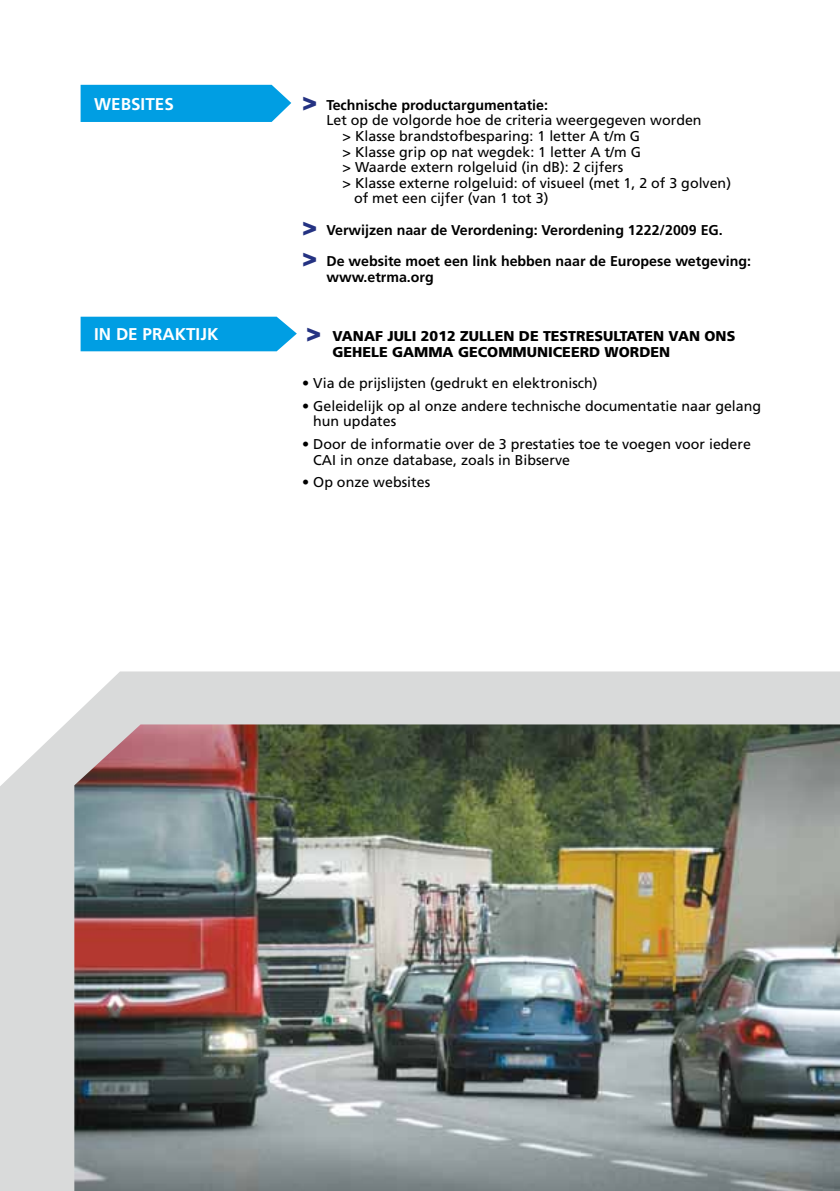
<style>
.page{position:relative;width:840px;height:1191px;background:#fff}
.page>*{position:absolute;margin:0;border:0;box-sizing:border-box;transform-origin:0 0}
.t1{font:700 17px "Frutiger LT Std";color:#fff}
.t2{font:14.2px/15.6px "Frutiger LT Std";color:#000}
.t3{font:700 14.2px/31.2px "Frutiger LT Std";color:#000}
.t4{font:900 14.2px "Frutiger LT Std";color:#000}
.t5{font:900 14.2px "Frutiger LT Std";color:#000}
.s1{font-weight:900;font-size:25.2px;color:#243282}
.s2{font-size:25.2px;color:#243282}
</style>
<div class="page">
<svg style="left:0;top:671px;width:839px;height:520px;background:#dcdddd"></svg>
<img style="left:74px;top:724px;width:765px;height:467px">
<div style="left:81px;top:85px;width:210px;height:37px;background:#009ee3"></div>
<div style="left:81px;top:317px;width:216px;height:34px;background:#009ee3"></div>
<p class="t1" style="left:94px;top:94px;width:81px">WEBSITES</p>
<p class="t1" style="left:94px;top:324px;width:126px">IN DE PRAKTIJK</p>
<p class="t3" style="left:302px;top:89px;width:247px"><span class="s1">&gt;</span> Technische productargumentatie:</p>
<p class="t2" style="left:326px;top:113px;width:376px">Let op de volgorde hoe de criteria weergegeven worden</p>
<p class="t2" style="left:342px;top:128px;width:299px">&gt; Klasse brandstofbesparing: 1 letter A t/m G</p>
<p class="t2" style="left:342px;top:144px;width:300px">&gt; Klasse grip op nat wegdek: 1 letter A t/m G</p>
<p class="t2" style="left:342px;top:159px;width:282px">&gt; Waarde extern rolgeluid (in dB): 2 cijfers</p>
<p class="t2" style="left:342px;top:175px;width:390px">&gt; Klasse externe rolgeluid: of visueel (met 1, 2 of 3 golven)</p>
<p class="t2" style="left:354px;top:191px;width:196px">of met een cijfer (van 1 tot 3)</p>
<p class="t3" style="left:302px;top:214px;width:450px"><span class="s1">&gt;</span> Verwijzen naar de Verordening: Verordening 1222/2009 EG.<br><span class="s1">&gt;</span> De website moet een link hebben naar de Europese wetgeving:</p>
<p class="t3" style="left:326px;top:261px;width:109px">www.etrma.org</p>
<p class="t4" style="left:306px;top:327px;width:38px"><span class="s2">&gt;</span> VANA</p>
<p class="t4" style="left:375px;top:327px;width:21px">F JULI</p>
<p class="t4" style="left:420px;top:327px;width:49px">2012 ZULLEN</p>
<p class="t4" style="left:518px;top:327px;width:34px">DE TESTRESULTATEN</p>
<p class="t4" style="left:668px;top:327px;width:12px">VAN</p>
<p class="t4" style="left:704px;top:327px;width:11px">ONS</p>
<p class="t4" style="left:302px;top:343px;width:14px">GEHELE</p>
<p class="t4" style="left:392px;top:343px;width:14px">GAMMA</p>
<p class="t5" style="left:458px;top:343px;width:213px">GECOMMUNICEERD WORDEN</p>
<p class="t2" style="left:302px;top:375px;width:297px">• Via de prijslijsten (gedrukt en elektronisch)</p>
<p class="t2" style="left:313px;top:398px;width:449px;text-indent:-11px">• Geleidelijk op al onze andere technische documentatie naar gelang hun updates</p>
<p class="t2" style="left:313px;top:436px;width:439px;text-indent:-11px">• Door de informatie over de 3 prestaties toe te voegen voor iedere<br>CAI in onze database, zoals in Bibserve</p>
<p class="t2" style="left:302px;top:475px;width:129px">• Op onze websites</p>
</div>
